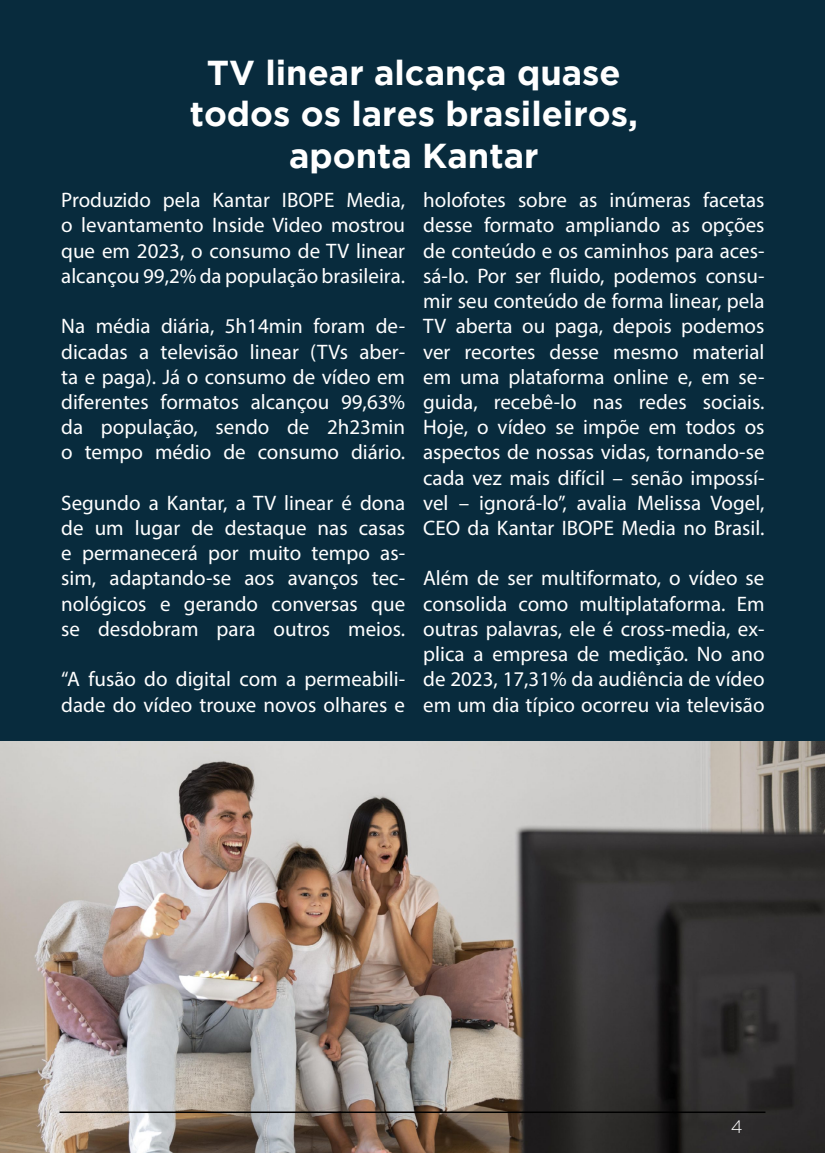
<style>
.page{position:relative;width:825px;height:1153px;background:#fff}
.page>*{position:absolute;margin:0;border:0;box-sizing:border-box;transform-origin:0 0}
.t1{font:700 34.5px/41.4px "Gotham";color:#fff;text-align:center}
.t2{font:21px/25.2px "Myriad Pro";color:#fff;text-align:justify}
.t3{font:300 18px "Gotham Rounded";color:#fff}
</style>
<div class="page">
<img style="left:0;top:740px;width:825px;height:412px">
<div style="left:1px;top:0;width:824px;height:740px;background:#082b3d"></div>
<hr style="left:60px;top:1111px;width:705px;height:1px;background:#000">
<h1 class="t1" style="left:190px;top:51px;width:450px">TV linear alcança quase todos os lares brasileiros, aponta Kantar</h1>
<p class="t2" style="left:423px;top:187px;width:343px">holofotes sobre as inúmeras facetas desse formato ampliando as opções de conteúdo e os caminhos para aces&shy;sá-lo. Por ser fluido, podemos consu&shy;mir seu conteúdo de forma linear, pela TV aberta ou paga, depois podemos ver recortes desse mesmo material em uma plataforma online e, em se&shy;guida, recebê-lo nas redes sociais.<br>Hoje, o vídeo se impõe em todos os aspectos de nossas vidas, tornando-se cada vez mais difícil – senão impossí&shy;vel – ignorá-lo”, avalia Melissa Vogel, CEO da Kantar IBOPE Media no Brasil.</p>
<p class="t2" style="left:423px;top:565px;width:343px">Além de ser multiformato, o vídeo se consolida como multiplataforma. Em outras palavras, ele é cross-media, ex&shy;plica a empresa de medição. No ano de 2023, 17,31% da audiência de vídeo em um dia típico ocorreu via televisão</p>
<p class="t2" style="left:61px;top:187px;width:345px">Produzido pela Kantar IBOPE Media, o levantamento Inside Video mostrou que em 2023, o consumo de TV linear alcançou 99,2% da população brasileira.</p>
<p class="t2" style="left:61px;top:313px;width:345px">Na média diária, 5h14min foram de&shy;dicadas a televisão linear (TVs aber&shy;ta e paga). Já o consumo de vídeo em diferentes formatos alcançou 99,63% da população, sendo de 2h23min o tempo médio de consumo diário.</p>
<p class="t2" style="left:61px;top:490px;width:345px">Segundo a Kantar, a TV linear é dona de um lugar de destaque nas casas e permanecerá por muito tempo as&shy;sim, adaptando-se aos avanços tec&shy;nológicos e gerando conversas que se desdobram para outros meios.</p>
<p class="t2" style="left:61px;top:666px;width:345px">“A fusão do digital com a permeabili&shy;dade do vídeo trouxe novos olhares e</p>
<p class="t3" style="left:731px;top:1114px;width:13px">4</p>
</div>
